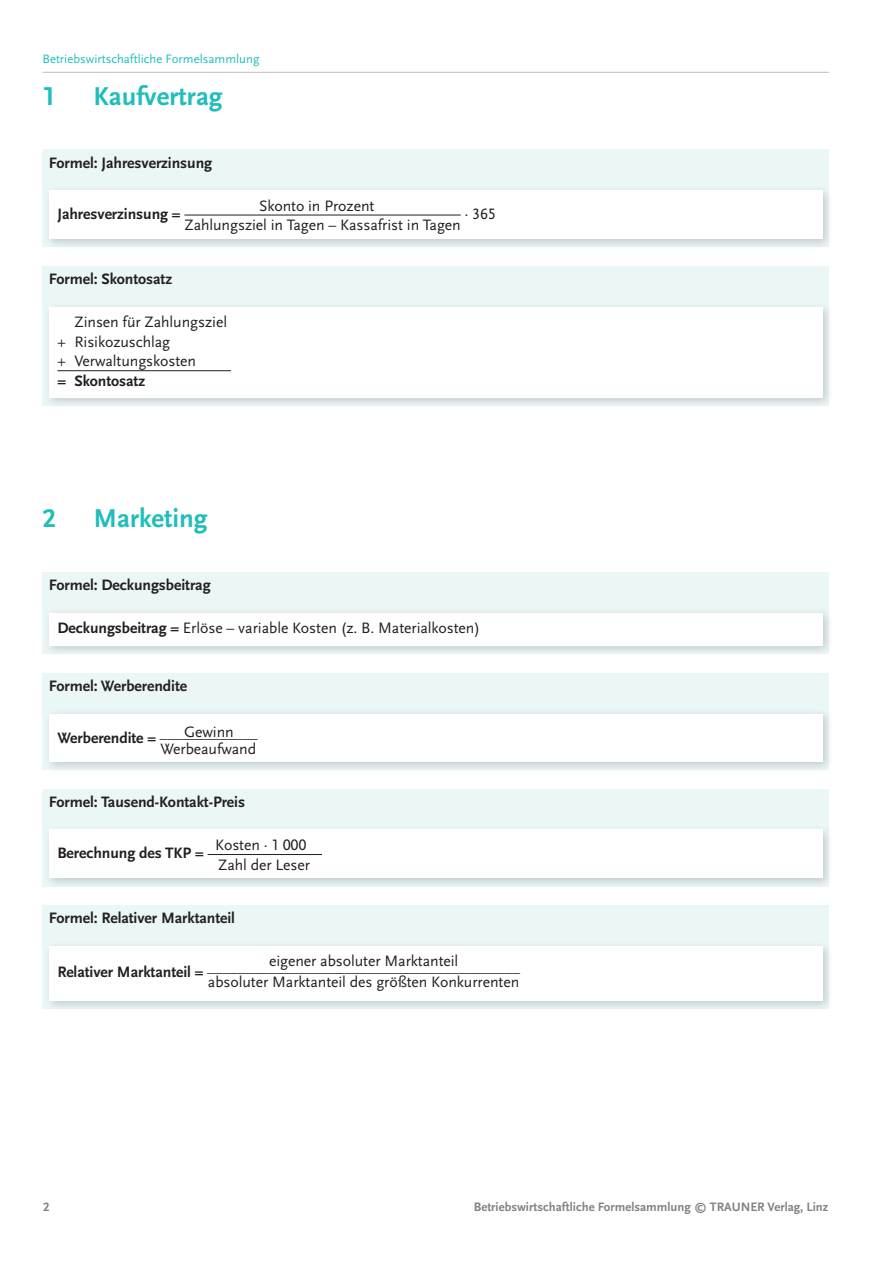
<style>
.page{position:relative;width:893px;height:1263px;background:#fff}
.page>*{position:absolute;margin:0;border:0;box-sizing:border-box;transform-origin:0 0}
.t1{font:700 27px "Scala Sans Pro";color:#21bdbd}
.t2{font:15.75px/19.5px "Scala Sans Pro";letter-spacing:-.005em;color:#231f20}
.t3{font:700 15.75px "Scala Sans Pro";letter-spacing:-.005em;color:#231f20}
.t4{font:13.35px "Scala Sans Pro";color:#231f20;scale:1.15 1}
.t5{font:700 12.75px "Scala Sans Pro";color:#808285}
.t6{font:12.75px "Scala Sans Pro";color:#21bdbd}
.s1{font-weight:700}
</style>
<div class="page">
<hr style="left:43px;top:72px;width:786px;height:1px;background:#bcbdc0">
<div style="left:43px;top:150px;width:786px;height:97px;background:#ebf6f6"></div>
<div style="left:43px;top:185px;width:791px;height:65px;background:#231f20;opacity:.2"></div>
<div style="left:49px;top:190px;width:774px;height:49px;background:#fff"></div>
<hr style="left:184px;top:215px;width:277px;height:1px;background:#231f20">
<div style="left:43px;top:267px;width:786px;height:139px;background:#ebf6f6"></div>
<div style="left:43px;top:302px;width:791px;height:107px;background:#231f20;opacity:.2"></div>
<div style="left:49px;top:307px;width:774px;height:90px;background:#fff"></div>
<hr style="left:57px;top:370px;width:174px;height:1px;background:#231f20">
<div style="left:43px;top:572px;width:786px;height:82px;background:#ebf6f6"></div>
<div style="left:43px;top:607px;width:791px;height:50px;background:#231f20;opacity:.2"></div>
<div style="left:49px;top:613px;width:774px;height:32px;background:#fff"></div>
<div style="left:43px;top:673px;width:786px;height:97px;background:#ebf6f6"></div>
<div style="left:43px;top:708px;width:791px;height:65px;background:#231f20;opacity:.2"></div>
<div style="left:49px;top:714px;width:774px;height:47px;background:#fff"></div>
<div style="left:43px;top:789px;width:786px;height:97px;background:#ebf6f6"></div>
<div style="left:43px;top:824px;width:791px;height:65px;background:#231f20;opacity:.2"></div>
<div style="left:49px;top:830px;width:774px;height:48px;background:#fff"></div>
<hr style="left:208px;top:854px;width:114px;height:1px;background:#231f20">
<div style="left:43px;top:905px;width:786px;height:104px;background:#ebf6f6"></div>
<div style="left:43px;top:940px;width:791px;height:72px;background:#231f20;opacity:.2"></div>
<div style="left:49px;top:946px;width:774px;height:54px;background:#fff"></div>
<p class="t6" style="left:43px;top:51px;width:218px">Betriebswirtschaftliche Formelsammlung</p>
<h1 class="t1" style="left:43px;top:81px;width:15px">1</h1>
<h1 class="t1" style="left:94px;top:81px;width:131px">Kaufvertrag</h1>
<p class="t3" style="left:49px;top:154px;width:165px">Formel: Jahresverzinsung</p>
<p class="t2" style="left:259px;top:196px;width:117px">Skonto in Prozent</p>
<p class="t3" style="left:57px;top:205px;width:125px">Jahresverzinsung =</p>
<p class="t2" style="left:465px;top:204px;width:33px">· 365</p>
<p class="t2" style="left:184px;top:215px;width:278px">Zahlungsziel in Tagen – Kassafrist in Tagen</p>
<p class="t3" style="left:49px;top:270px;width:125px">Formel: Skontosatz</p>
<p class="t2" style="left:57px;top:312px;width:171px;text-indent:17px">Zinsen für Zahlungsziel + Risikozuschlag<br>+ Verwaltungskosten</p>
<p class="t3" style="left:57px;top:372px;width:89px">= Skontosatz</p>
<h1 class="t1" style="left:43px;top:503px;width:15px">2</h1>
<h1 class="t1" style="left:94px;top:503px;width:116px">Marketing</h1>
<p class="t3" style="left:49px;top:576px;width:163px">Formel: Deckungsbeitrag</p>
<p class="t2" style="left:57px;top:618px;width:424px"><span class="s1">Deckungsbeitrag =</span> Erlöse – variable Kosten (z. B. Materialkosten)</p>
<p class="t3" style="left:49px;top:677px;width:140px">Formel: Werberendite</p>
<p class="t2" style="left:161px;top:723px;width:97px;line-height:17px;text-align:center">Gewinn<br>Werbeaufwand</p>
<p class="t3" style="left:57px;top:729px;width:202px">Werberendite = <sup>_____________</sup></p>
<p class="t3" style="left:49px;top:793px;width:198px">Formel: Tausend-Kontakt-Preis</p>
<p class="t3" style="left:57px;top:844px;width:148px">Berechnung des TKP =</p>
<p class="t2" style="left:215px;top:835px;width:96px">Kosten · 1 000<br>Zahl der Leser</p>
<p class="t3" style="left:49px;top:909px;width:188px">Formel: Relativer Marktanteil</p>
<p class="t2" style="left:269px;top:951px;width:191px">eigener absoluter Marktanteil</p>
<p class="t4" style="left:207px;top:961px;width:274px">_________________________________________</p>
<p class="t2" style="left:208px;top:972px;width:313px">absoluter Marktanteil des größten Konkurrenten</p>
<p class="t3" style="left:57px;top:962px;width:148px">Relativer Marktanteil =</p>
<p class="t5" style="left:43px;top:1199px;width:8px">2</p>
<p class="t5" style="left:474px;top:1199px;width:356px">Betriebswirtschaftliche Formelsammlung © TRAUNER Verlag, Linz</p>
</div>
